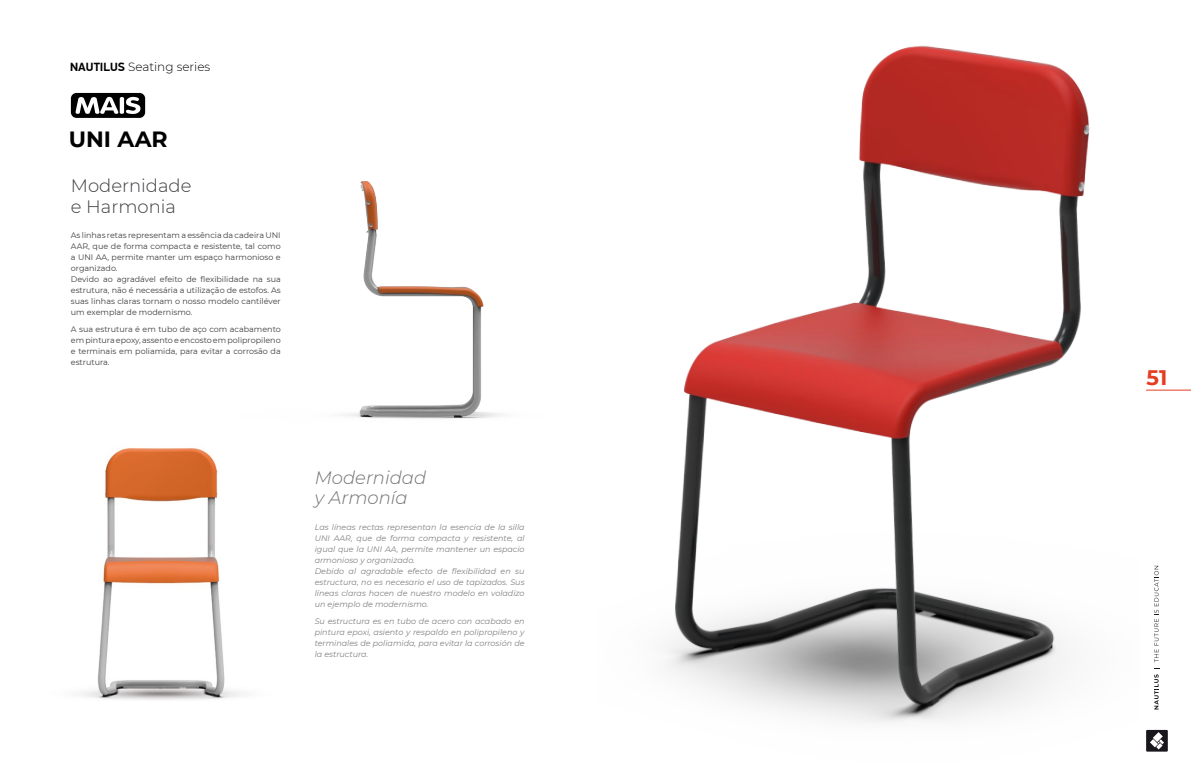
<style>
.page{position:relative;width:1191px;height:780px;background:#fff}
.page>*{position:absolute;margin:0;border:0;box-sizing:border-box;transform-origin:0 0}
.t1{font:700 22px "Montserrat";color:#000}
.t2{font:700 21px "Montserrat";color:#e53c21}
.t3{font:300 18px/20px "Montserrat";color:#3e3d40}
.t4{font:italic 300 18px/20px "Montserrat";color:#707172}
.t5{font:300 12px "Montserrat";color:#000}
.t6{font:italic 8px/11px "Montserrat";color:#808183}
.t7{font:8px/11px "Montserrat";color:#3e3d40}
.s1{font-family:"PF Din Display Pro";font-weight:700}
</style>
<div class="page">
<hr style="left:1146px;top:390px;width:45px;height:1px;background:#e53c21">
<div style="left:1146px;top:729px;width:21px;height:22px;background:#1a171c"></div>
<svg style="left:1150px;top:732px;width:14px;height:17px"></svg>
<svg style="left:1154px;top:668px;width:5px;height:41px"></svg>
<svg style="left:1154px;top:566px;width:4px;height:96px"></svg>
<img style="left:81px;top:448px;width:161px;height:252px">
<img style="left:345px;top:181px;width:157px;height:238px">
<img style="left:667px;top:45px;width:423px;height:678px">
<div style="left:71px;top:93px;width:74px;height:25px;background:#000;border-radius:6px"></div>
<svg style="left:76px;top:97px;width:64px;height:17px"></svg>
<h3 class="t5" style="left:70px;top:60px;width:142px"><span class="s1">NAUTILUS</span> Seating series</h3>
<h1 class="t1" style="left:69px;top:126px;width:100px">UNI AAR</h1>
<h3 class="t3" style="left:71px;top:176px;width:122px">Modernidade e Harmonia</h3>
<p class="t7" style="left:71px;top:230px;width:211px">As linhas retas representam a essência da cadeira UNI AAR, que de forma compacta e resistente, tal como a UNI AA, permite manter um espaço harmonioso e organizado.<br>Devido ao agradável efeito de flexibilidade na sua estrutura, não é necessária a utilização de estofos. As suas linhas claras tornam o nosso modelo cantiléver um exemplar de modernismo.</p>
<p class="t7" style="left:71px;top:324px;width:211px;text-align:justify">A sua estrutura é em tubo de aço com acabamento em pintura epoxy, assento e encosto em polipropileno e terminais em poliamida, para evitar a corrosão da estrutura.</p>
<h3 class="t4" style="left:315px;top:467px;width:113px">Modernidad y Armonía</h3>
<p class="t6" style="left:315px;top:521px;width:211px">Las líneas rectas representan la esencia de la silla UNI AAR, que de forma compacta y resistente, al igual que la UNI AA, permite mantener un espacio armonioso y organizado.<br>Debido al agradable efecto de flexibilidad en su estructura, no es necesario el uso de tapizados. Sus líneas claras hacen de nuestro modelo en voladizo un ejemplo de modernismo.</p>
<p class="t6" style="left:315px;top:615px;width:211px;text-align:justify">Su estructura es en tubo de acero con acabado en pintura epoxi, asiento y respaldo en polipropileno y terminales de poliamida, para evitar la corrosión de la estructura.</p>
<h2 class="t2" style="left:1146px;top:365px;width:22px">51</h2>
</div>
